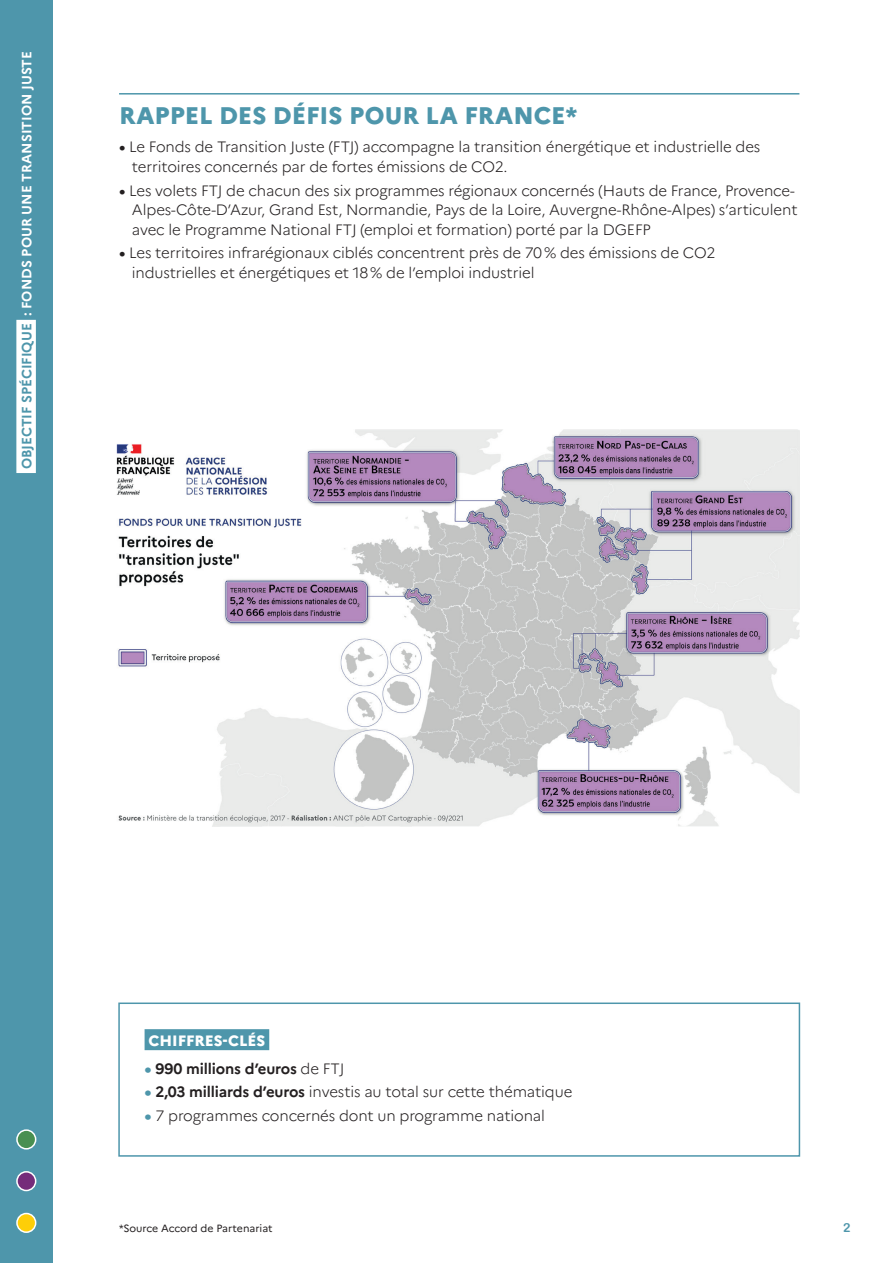
<style>
.page{position:relative;width:893px;height:1263px;background:#fff}
.page>*{position:absolute;margin:0;border:0;box-sizing:border-box;transform-origin:0 0}
.t1{font:800 24px "Marianne";color:#4e96ab}
.t2{font:300 15px/19.5px "Marianne";letter-spacing:-.01em;color:#231f20}
.t3{font:700 15px "Marianne";letter-spacing:-.01em;color:#231f20}
.t4{font:800 15px "Marianne";color:#fff}
.t5{font:700 13.5px "Marianne";color:#fff}
.t6{font:12.45px "Arial Rounded MT Bold";color:#4e96ab}
.t7{font:10.5px "Marianne";color:#231f20}
.s1{color:#4e96ab}
.s2{font-weight:700}
.s3{font-weight:800;color:#4e96ab}
.s4{font-weight:300}
</style>
<div class="page">
<div style="left:118px;top:1002px;width:682px;height:155px;border:2px solid #4e96ab"></div>
<img style="left:116px;top:429px;width:683px;height:397px">
<hr style="left:119px;top:93px;width:680px;height:2px;background:#4e96ab">
<div style="left:145px;top:1029px;width:124px;height:21px;background:#4e96ab"></div>
<div style="left:0;top:0;width:53px;height:1263px;background:#4e96ab"></div>
<div style="left:16px;top:320px;width:20px;height:153px;background:#fff"></div>
<div style="left:17px;top:1130px;width:19px;height:19px;background:#498f51;border-radius:50%"></div>
<div style="left:16px;top:1129px;width:20px;height:20px;border:2px solid #fff;border-radius:50%"></div>
<div style="left:17px;top:1213px;width:19px;height:19px;background:#fece08;border-radius:50%"></div>
<div style="left:16px;top:1213px;width:20px;height:20px;border:2px solid #fff;border-radius:50%"></div>
<div style="left:17px;top:1172px;width:19px;height:18px;background:#752c7a;border-radius:50%"></div>
<div style="left:16px;top:1171px;width:20px;height:20px;border:2px solid #fff;border-radius:50%"></div>
<p class="t5" style="left:18px;top:469px;width:420px;rotate:-90deg"><span class="s1">OBJECTIF SPÉCIFIQUE</span> : FONDS POUR UNE TRANSITION JUSTE</p>
<h1 class="t1" style="left:119px;top:101px;width:460px">RAPPEL DES DÉFIS POUR LA FRANCE*</h1>
<p class="t2" style="left:132px;top:136px;width:630px;text-indent:-13px"><span class="s2">•</span> Le Fonds de Transition Juste (FTJ) accompagne la transition énergétique et industrielle des territoires concernés par de fortes émissions de CO2.</p>
<p class="t2" style="left:132px;top:179px;width:667px;text-indent:-13px"><span class="s2">•</span> Les volets FTJ de chacun des six programmes régionaux concernés (Hauts de France, Provence-<br>Alpes-Côte-D’Azur, Grand Est, Normandie, Pays de la Loire, Auvergne-Rhône-Alpes) s’articulent avec le Programme National FTJ (emploi et formation) porté par la DGEFP</p>
<p class="t2" style="left:132px;top:242px;width:585px;text-indent:-13px"><span class="s2">•</span> Les territoires infrarégionaux ciblés concentrent près de 70 % des émissions de CO2 industrielles et énergétiques et 18 % de l’emploi industriel</p>
<p class="t4" style="left:149px;top:1031px;width:118px">CHIFFRES-CLÉS</p>
<p class="t3" style="left:145px;top:1059px;width:201px"><span class="s3">•</span> 990 millions d’euros <span class="s4">de FTJ</span></p>
<p class="t2" style="left:145px;top:1081px;width:429px"><span class="s3">•</span> <span class="s2">2,03 milliards d’euros</span> investis au total sur cette thématique</p>
<p class="t2" style="left:145px;top:1105px;width:402px"><span class="s3">•</span> 7 programmes concernés dont un programme national</p>
<p class="t7" style="left:119px;top:1221px;width:155px">*Source Accord de Partenariat</p>
<p class="t6" style="left:843px;top:1220px;width:9px">2</p>
</div>
